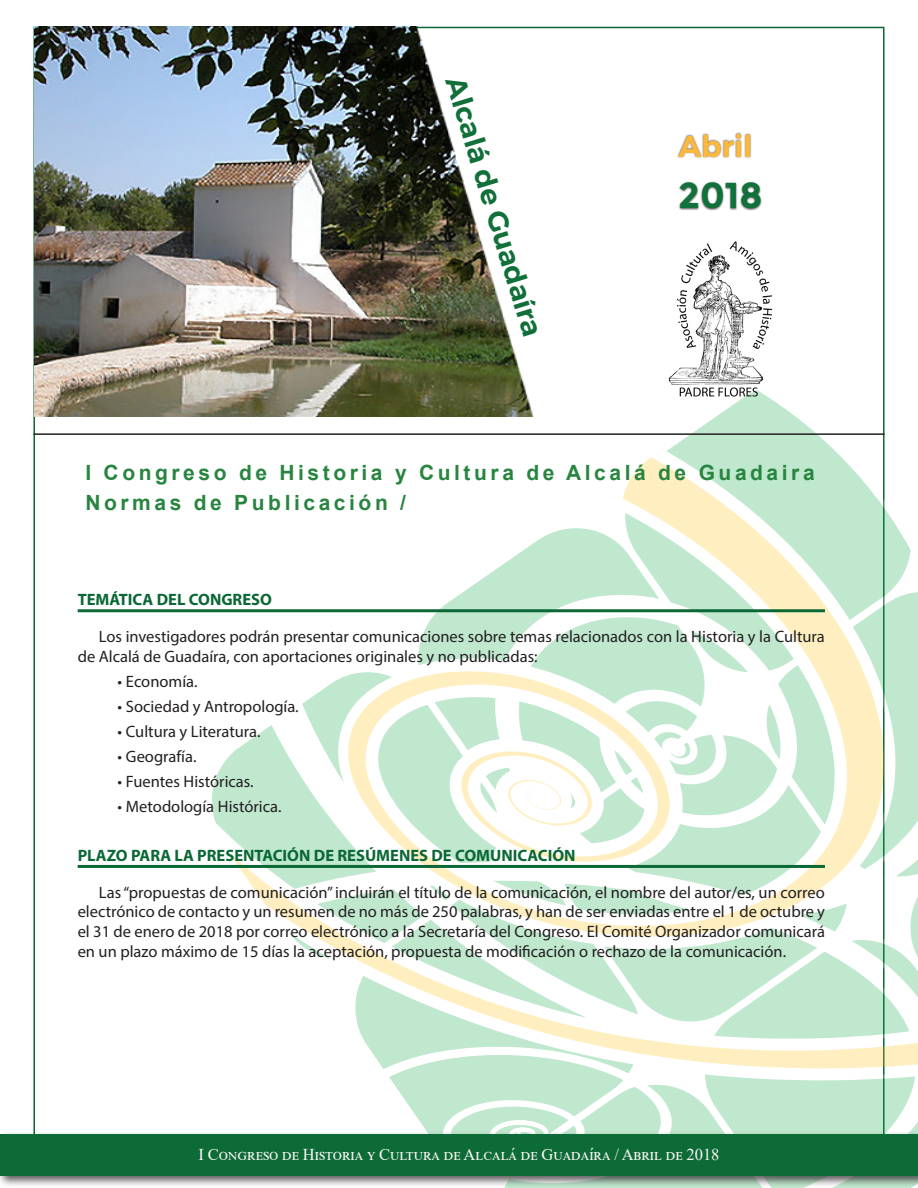
<style>
.page{position:relative;width:918px;height:1188px;background:#fff}
.page>*{position:absolute;margin:0;border:0;box-sizing:border-box;transform-origin:0 0}
.Estilo_de_párrafo_1{font:700 36px "Montserrat";color:#10713a}
.Estilo_de_párrafo_1-2{font:600 30px "Montserrat";color:#fdb93b}
.t1{font:600 28.5px "Montserrat";color:#116f39}
.t2{font:700 21px "Arial";letter-spacing:.17em;color:#288540}
.Estilo_de_párrafo_1-3{font:16.5px/19.8px "Myriad Pro";color:#231f20}
.EPIGRAFE{font:16.5px "Myriad Pro Bold SC800";color:#0b6836}
.t3{font:16.5px "Times New Roman";color:#fbf8f3}
</style>
<div class="page">
<svg style="left:666px;top:383px;width:219px;height:120px"></svg>
<svg style="left:204px;top:503px;width:714px;height:628px"></svg>
<svg style="left:229px;top:852px;width:689px;height:217px"></svg>
<svg style="left:348px;top:457px;width:536px;height:480px"></svg>
<div style="left:0;top:1131px;width:918px;height:57px;background:#231f20;opacity:.75"></div>
<div style="left:0;top:1134px;width:918px;height:41px;background:#0d6b37"></div>
<div style="left:677px;top:132px;width:86px;height:79px;background:#231f20;opacity:.75"></div>
<img style="left:666px;top:241px;width:118px;height:161px">
<hr style="left:33px;top:433px;width:852px;height:2px;background:#231f20">
<hr style="left:78px;top:609px;width:747px;height:3px;background:#0b6836">
<hr style="left:78px;top:865px;width:747px;height:3px;background:#0b6836">
<img style="left:34px;top:27px;width:507px;height:390px">
<p class="t1" style="left:472px;top:72px;width:271px;rotate:73deg">Alcalá de Guadaíra</p>
<p class="Estilo_de_párrafo_1-2" style="left:679px;top:127px;width:76px">Abril</p>
<p class="Estilo_de_párrafo_1" style="left:678px;top:174px;width:86px">2018</p>
<p class="t2" style="left:85px;top:458px;width:731px">I Congreso de Historia y Cultura de Alcalá de Guadaira</p>
<p class="t2" style="left:85px;top:488px;width:322px">Normas de Publicación /</p>
<p class="EPIGRAFE" style="left:78px;top:589px;width:196px">TEMÁTICA DEL CONGRESO</p>
<p class="Estilo_de_párrafo_1-3" style="left:78px;top:626px;width:749px;text-indent:21px">Los investigadores podrán presentar comunicaciones sobre temas relacionados con la Historia y la Cultura de Alcalá de Guadaíra, con aportaciones originales y no publicadas:</p>
<p class="Estilo_de_párrafo_1-3" style="left:117px;top:671px;width:82px">• Economía.</p>
<p class="Estilo_de_párrafo_1-3" style="left:117px;top:696px;width:183px">• Sociedad y Antropología.</p>
<p class="Estilo_de_párrafo_1-3" style="left:117px;top:721px;width:145px">• Cultura y Literatura.</p>
<p class="Estilo_de_párrafo_1-3" style="left:117px;top:746px;width:81px">• Geografía.</p>
<p class="Estilo_de_párrafo_1-3" style="left:117px;top:771px;width:138px">• Fuentes Históricas.</p>
<p class="Estilo_de_párrafo_1-3" style="left:117px;top:796px;width:166px">• Metodología Histórica.</p>
<p class="EPIGRAFE" style="left:78px;top:844px;width:499px">PLAZO PARA LA PRESENTACIÓN DE RESÚMENES DE COMUNICACIÓN</p>
<p class="Estilo_de_párrafo_1-3" style="left:78px;top:882px;width:749px;text-align:justify;text-indent:21px">Las “propuestas de comunicación” incluirán el título de la comunicación, el nombre del autor/es, un correo electrónico de contacto y un resumen de no más de 250 palabras, y han de ser enviadas entre el 1 de octubre y el 31 de enero de 2018 por correo electrónico a la Secretaría del Congreso. El Comité Organizador comunicará en un plazo máximo de 15 días la aceptación, propuesta de modificación o rechazo de la comunicación.</p>
<p class="t3" style="left:198px;top:1143px;width:523px">I Congreso de Historia y Cultura de Alcalá de Guadaíra / Abril de 2018</p>
</div>
